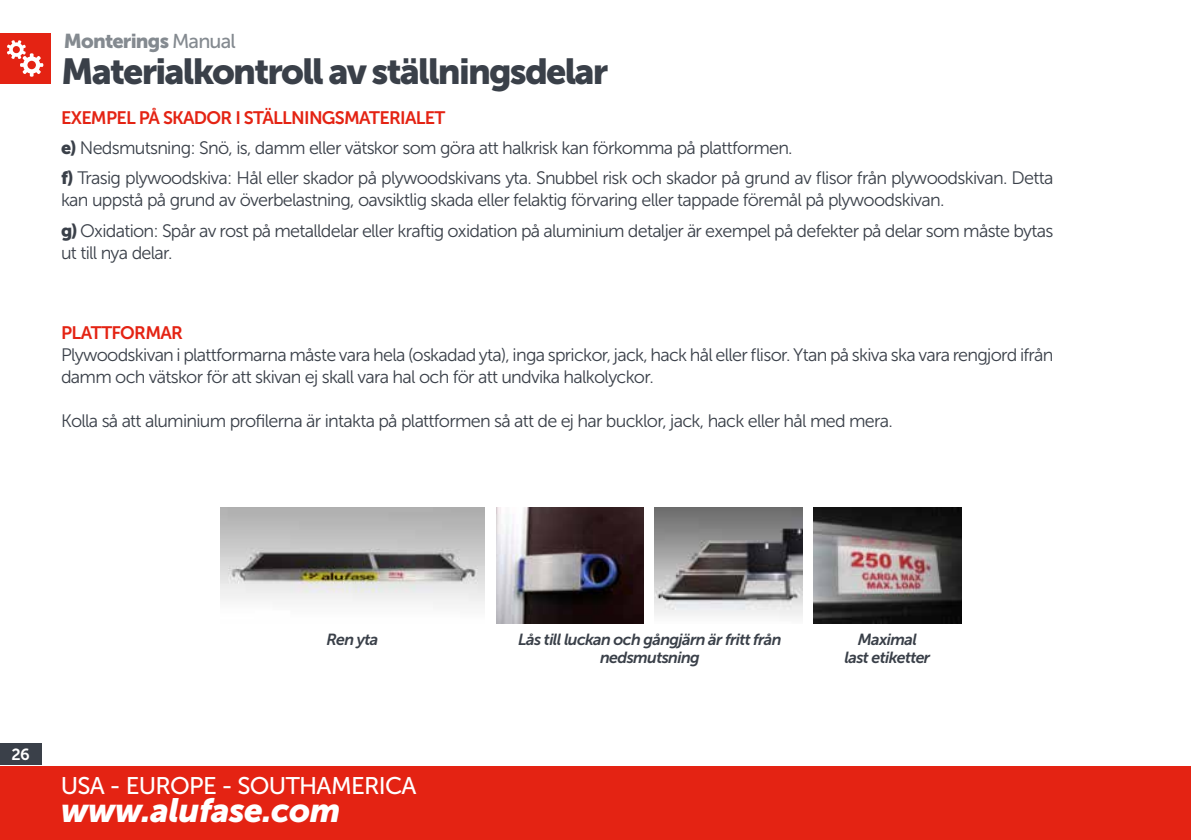
<style>
.page{position:relative;width:1191px;height:840px;background:#fff}
.page>*{position:absolute;margin:0;border:0;box-sizing:border-box;transform-origin:0 0}
.t1{font:36px "Museo Sans 900";letter-spacing:-.05em;color:#3a4049}
.t2{font:italic 33.6px "Museo Sans 900";letter-spacing:-.02em;color:#fff}
.t3{font:24px "Museo Sans 500";letter-spacing:-.03em;color:#fff}
.t4{font:20px "Museo Sans 900";letter-spacing:-.04em;color:#848a90}
.t5{font:18px/30px "Museo Sans 300";letter-spacing:-.04em;color:#3a4049}
.t6{font:18px "Museo Sans 700";letter-spacing:-.04em;color:#e42313}
.t7{font:italic 16px/18px "Museo Sans 700";letter-spacing:-.04em;color:#3a4049;text-align:center}
.t8{font:16px "Museo Sans 700";color:#fff}
.s1{font-family:"Museo Sans 500"}
.s2{font-family:"Museo Sans 900"}
</style>
<div class="page">
<div style="left:0;top:743px;width:41px;height:21px;background:#3a4049"></div>
<div style="left:0;top:765px;width:1191px;height:74px;background:#e42313"></div>
<div style="left:0;top:33px;width:50px;height:51px;background:#e42313"></div>
<svg style="left:7px;top:40px;width:36px;height:37px"></svg>
<img style="left:220px;top:507px;width:265px;height:98px">
<img style="left:496px;top:507px;width:147px;height:116px">
<img style="left:655px;top:507px;width:147px;height:110px">
<img style="left:813px;top:507px;width:148px;height:116px">
<p class="t4" style="left:64px;top:30px;width:173px">Monterings <span class="s1">Manual</span></p>
<h1 class="t1" style="left:61px;top:51px;width:549px">Materialkontroll av ställningsdelar</h1>
<p class="t6" style="left:61px;top:108px;width:386px">EXEMPEL PÅ SKADOR I STÄLLNINGSMATERIALET</p>
<p class="t5" style="left:61px;top:133px;width:994px"><span class="s2">e)</span> Nedsmutsning: Snö, is, damm eller vätskor som göra att halkrisk kan förkomma på plattformen.<br><span class="s2">f)</span> Trasig plywoodskiva: Hål eller skador på plywoodskivans yta. Snubbel risk och skador på grund av flisor från plywoodskivan. Detta</p>
<p class="t5" style="left:61px;top:185px;width:994px">kan uppstå på grund av överbelastning, oavsiktlig skada eller felaktig förvaring eller tappade föremål på plywoodskivan.<br><span class="s2">g)</span> Oxidation: Spår av rost på metalldelar eller kraftig oxidation på aluminium detaljer är exempel på defekter på delar som måste bytas</p>
<p class="t5" style="left:61px;top:237px;width:113px">ut till nya delar.</p>
<p class="t6" style="left:61px;top:322px;width:124px">PLATTFORMAR</p>
<p class="t5" style="left:61px;top:343px;width:994px;line-height:22px">Plywoodskivan i plattformarna måste vara hela (oskadad yta), inga sprickor, jack, hack hål eller flisor. Ytan på skiva ska vara rengjord ifrån damm och vätskor för att skivan ej skall vara hal och för att undvika halkolyckor.</p>
<p class="t5" style="left:61px;top:405px;width:833px">Kolla så att aluminium profilerna är intakta på plattformen så att de ej har bucklor, jack, hack eller hål med mera.</p>
<p class="t8" style="left:12px;top:745px;width:20px">26</p>
<p class="t7" style="left:326px;top:630px;width:54px">Ren yta</p>
<p class="t7" style="left:518px;top:630px;width:265px">Lås till luckan och gångjärn är fritt från nedsmutsning</p>
<p class="t7" style="left:844px;top:630px;width:87px">Maximal last etiketter</p>
<h3 class="t3" style="left:61px;top:771px;width:357px">USA - EUROPE - SOUTHAMERICA</h3>
<h2 class="t2" style="left:61px;top:791px;width:281px">www.alufase.com</h2>
</div>
